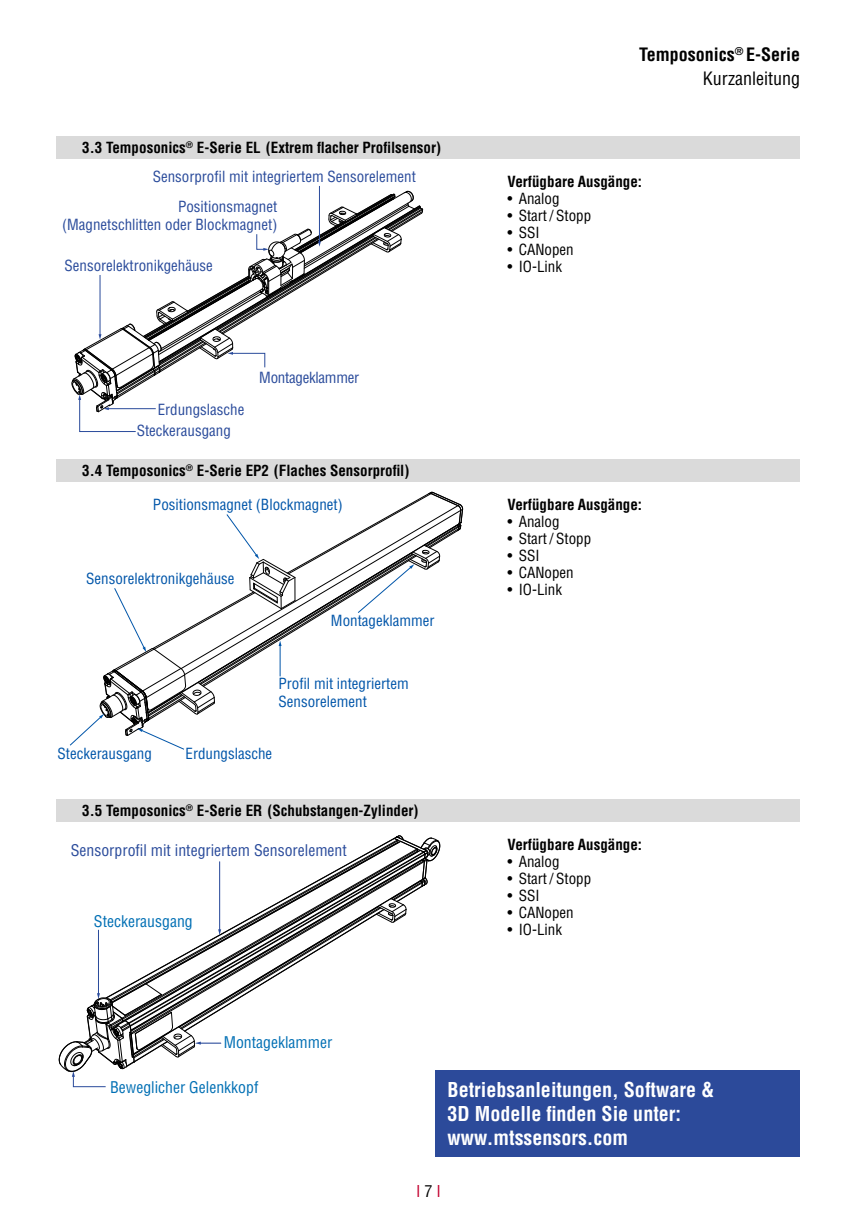
<style>
.page{position:relative;width:857px;height:1225px;background:#fff}
.page>*{position:absolute;margin:0;border:0;box-sizing:border-box;transform-origin:0 0}
.t1{font:700 condensed 20px/24px "Helvetica LT Std";color:#fff}
.t2{font:700 condensed 18px/24px "Helvetica LT Std";color:#000;text-align:right}
.t3{font:condensed 16px "Helvetica LT Std";color:#c3002f}
.t4{font:condensed 15.8px "Helvetica LT Std";color:#006fb4}
.t5{font:condensed 15.8px "Helvetica LT Std";color:#2a4b9b}
.t6{font:700 condensed 15px "Helvetica LT Std";color:#000}
.t7{font:condensed 15px/18px "Helvetica LT Std";color:#2a4b9b;text-align:right}
.t8{font:condensed 15px/18px "Helvetica LT Std";color:#0055a9}
.t9{font:condensed 15px "Helvetica LT Std";color:#000}
.t10{font:condensed 15px "Helvetica LT Std";letter-spacing:-.02em;color:#2a4b9b}
.s1{font-weight:400}
.s2{color:#000}
</style>
<div class="page">
<svg style="left:69px;top:491px;width:394px;height:259px"></svg>
<div style="left:57px;top:137px;width:742px;height:22px;background:#dadada"></div>
<div style="left:57px;top:460px;width:742px;height:22px;background:#dadada"></div>
<div style="left:57px;top:800px;width:742px;height:22px;background:#dadada"></div>
<svg style="left:58px;top:835px;width:382px;height:252px"></svg>
<hr style="left:319px;top:186px;width:1px;height:56px;background:#2a4b9b">
<svg style="left:71px;top:191px;width:352px;height:241px"></svg>
<div style="left:435px;top:1070px;width:364px;height:86px;background:#2c4a9a"></div>
<p class="t6" style="left:82px;top:138px;width:360px">3.3 Temposonics<sup>®</sup> E-Serie EL (Extrem flacher Profilsensor)</p>
<p class="t7" style="left:153px;top:167px;width:264px">Sensorprofil mit integriertem Sensorelement</p>
<p class="t7" style="left:62px;top:197px;width:216px">Positionsmagnet<br>(Magnetschlitten oder Blockmagnet)</p>
<p class="t7" style="left:64px;top:257px;width:150px">Sensorelektronikgehäuse</p>
<p class="t7" style="left:158px;top:400px;width:88px">Erdungslasche</p>
<p class="t7" style="left:137px;top:421px;width:96px">Steckerausgang</p>
<p class="t10" style="left:259px;top:368px;width:101px">Montageklammer</p>
<p class="t6" style="left:82px;top:461px;width:328px">3.4 Temposonics<sup>®</sup> E-Serie EP2 (Flaches Sensorprofil)</p>
<p class="t8" style="left:153px;top:496px;width:191px">Positionsmagnet (Blockmagnet)</p>
<p class="t8" style="left:86px;top:569px;width:150px">Sensorelektronikgehäuse</p>
<p class="t8" style="left:331px;top:611px;width:105px">Montageklammer</p>
<p class="t8" style="left:278px;top:674px;width:131px">Profil mit integriertem<br>Sensorelement</p>
<p class="t8" style="left:58px;top:744px;width:96px">Steckerausgang</p>
<p class="t8" style="left:185px;top:744px;width:88px">Erdungslasche</p>
<p class="t6" style="left:82px;top:801px;width:337px">3.5 Temposonics<sup>®</sup> E-Serie ER (Schubstangen-Zylinder)</p>
<p class="t5" style="left:71px;top:840px;width:277px">Sensorprofil mit integriertem Sensorelement</p>
<p class="t4" style="left:94px;top:911px;width:100px">Steckerausgang</p>
<p class="t2" style="left:638px;top:42px;width:162px">Temposonics<sup>®</sup> E-Serie<br><span class="s1">Kurzanleitung</span></p>
<p class="t6" style="left:507px;top:172px;width:136px">Verfügbare Ausgänge:</p>
<p class="t9" style="left:507px;top:189px;width:54px">• Analog</p>
<p class="t9" style="left:507px;top:206px;width:85px">• Start / Stopp</p>
<p class="t9" style="left:507px;top:223px;width:34px">• SSI</p>
<p class="t9" style="left:507px;top:240px;width:68px">• CANopen</p>
<p class="t9" style="left:507px;top:257px;width:56px">• IO-Link</p>
<p class="t6" style="left:507px;top:495px;width:136px">Verfügbare Ausgänge:</p>
<p class="t9" style="left:507px;top:512px;width:54px">• Analog</p>
<p class="t9" style="left:507px;top:529px;width:85px">• Start / Stopp</p>
<p class="t9" style="left:507px;top:546px;width:34px">• SSI</p>
<p class="t9" style="left:507px;top:563px;width:68px">• CANopen</p>
<p class="t9" style="left:507px;top:580px;width:56px">• IO-Link</p>
<p class="t6" style="left:507px;top:835px;width:136px">Verfügbare Ausgänge:</p>
<p class="t9" style="left:507px;top:852px;width:54px">• Analog</p>
<p class="t9" style="left:507px;top:869px;width:85px">• Start / Stopp</p>
<p class="t9" style="left:507px;top:886px;width:34px">• SSI</p>
<p class="t9" style="left:507px;top:903px;width:68px">• CANopen</p>
<p class="t9" style="left:507px;top:920px;width:56px">• IO-Link</p>
<p class="t4" style="left:224px;top:1032px;width:110px">Montageklammer</p>
<p class="t4" style="left:110px;top:1077px;width:150px">Beweglicher Gelenkkopf</p>
<h1 class="t1" style="left:447px;top:1077px;width:268px">Betriebsanleitungen, Software &amp;<br>3D Modelle finden Sie unter: www.mtssensors.com</h1>
<p class="t3" style="left:416px;top:1180px;width:26px">I <span class="s2">7</span> I</p>
</div>
